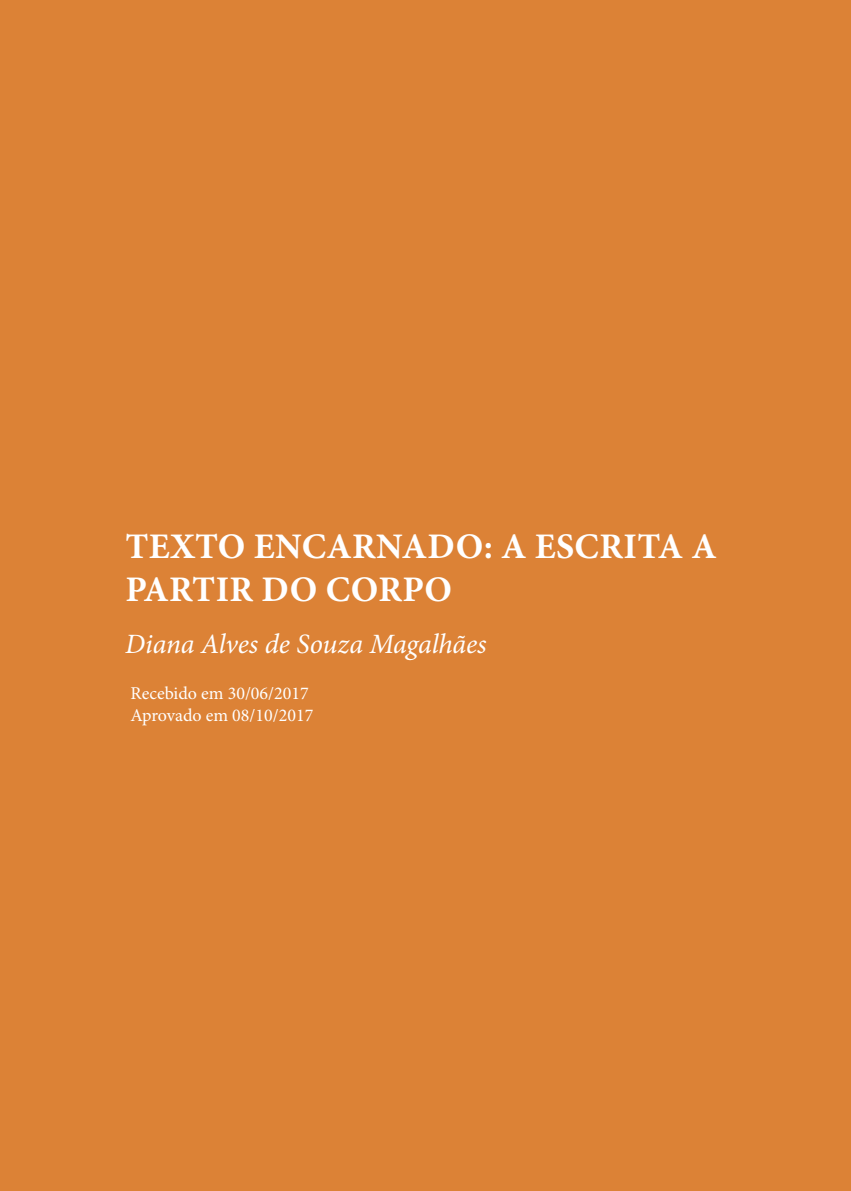
<style>
.page{position:relative;width:851px;height:1191px;background:#fff}
.page>*{position:absolute;margin:0;border:0;box-sizing:border-box;transform-origin:0 0}
.t1{font:700 36px/43.2px "Minion Pro";letter-spacing:.01em;color:#fff}
.t2{font:italic 28px "Minion Pro";letter-spacing:-.005em;color:#fff}
.t3{font:18px "Minion Pro";color:#fff}
</style>
<div class="page">
<div style="left:0;top:0;width:850px;height:1191px;background:#dc8236"></div>
<p class="t1" style="left:125px;top:524px;width:592px">TEXTO ENCARNADO: A ESCRITA A<br>PARTIR DO CORPO</p>
<p class="t2" style="left:125px;top:624px;width:363px">Diana Alves de Souza Magalhães</p>
<p class="t3" style="left:130px;top:681px;width:180px">Recebido em 30/06/2017</p>
<p class="t3" style="left:130px;top:703px;width:184px">Aprovado em 08/10/2017</p>
</div>
